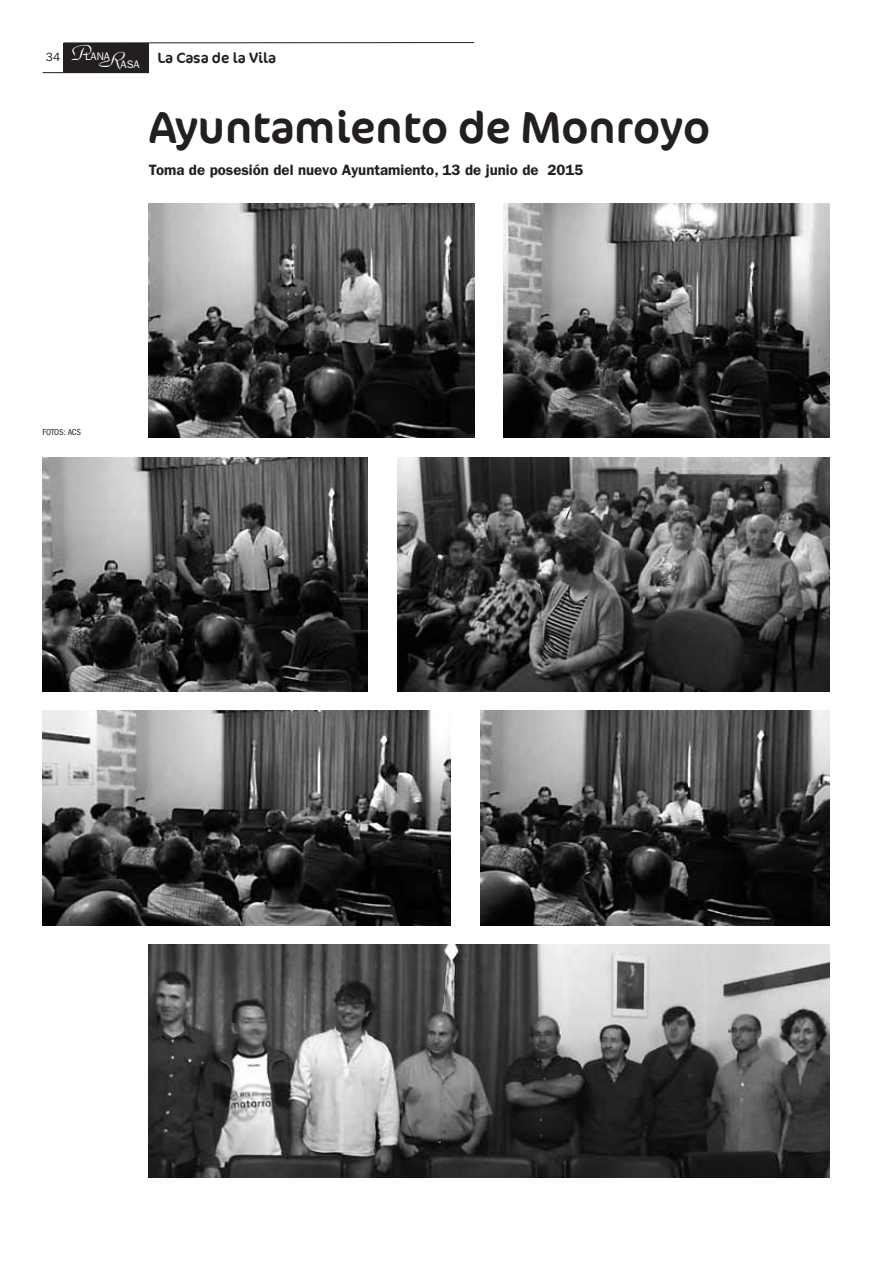
<style>
.page{position:relative;width:893px;height:1263px;background:#fff}
.page>*{position:absolute;margin:0;border:0;box-sizing:border-box;transform-origin:0 0}
.t1{font:45px "Cocon Offc";color:#231f20}
.t2{font:28.35px "Park Avenue";color:#fff}
.t3{font:600 15px "Franklin Gothic";color:#231f20}
.t4{font:15px "Cocon Offc";color:#231f20}
.t5{font:12px "Franklin Gothic";color:#231f20}
.t6{font:10.95px "Franklin Gothic";color:#fff}
.t7{font:condensed 9px "Franklin Gothic";letter-spacing:-.01em;color:#231f20}
</style>
<div class="page">
<div style="left:64px;top:43px;width:85px;height:30px;background:#231f20"></div>
<hr style="left:43px;top:72px;width:106px;height:1px;background:#231f20">
<hr style="left:64px;top:42px;width:410px;height:1px;background:#231f20">
<img style="left:149px;top:204px;width:325px;height:234px">
<img style="left:504px;top:204px;width:325px;height:234px">
<img style="left:43px;top:457px;width:325px;height:234px">
<img style="left:398px;top:457px;width:431px;height:234px">
<img style="left:43px;top:711px;width:408px;height:214px">
<img style="left:149px;top:945px;width:680px;height:233px">
<img style="left:480px;top:711px;width:349px;height:214px">
<h2 class="t2" style="left:72px;top:34px;width:21px">P</h2>
<p class="t5" style="left:46px;top:53px;width:16px">34</p>
<p class="t4" style="left:157px;top:47px;width:120px">La Casa de la Vila</p>
<h2 class="t2" style="left:99px;top:41px;width:26px">R</h2>
<p class="t6" style="left:85px;top:53px;width:27px">LANA</p>
<p class="t6" style="left:121px;top:60px;width:21px">ASA</p>
<h1 class="t1" style="left:149px;top:95px;width:563px">Ayuntamiento de Monroyo</h1>
<p class="t3" style="left:149px;top:165px;width:436px">Toma de posesión del nuevo Ayuntamiento, 13 de junio de 2015</p>
<p class="t7" style="left:43px;top:429px;width:40px">FOTOS: ACS</p>
</div>
